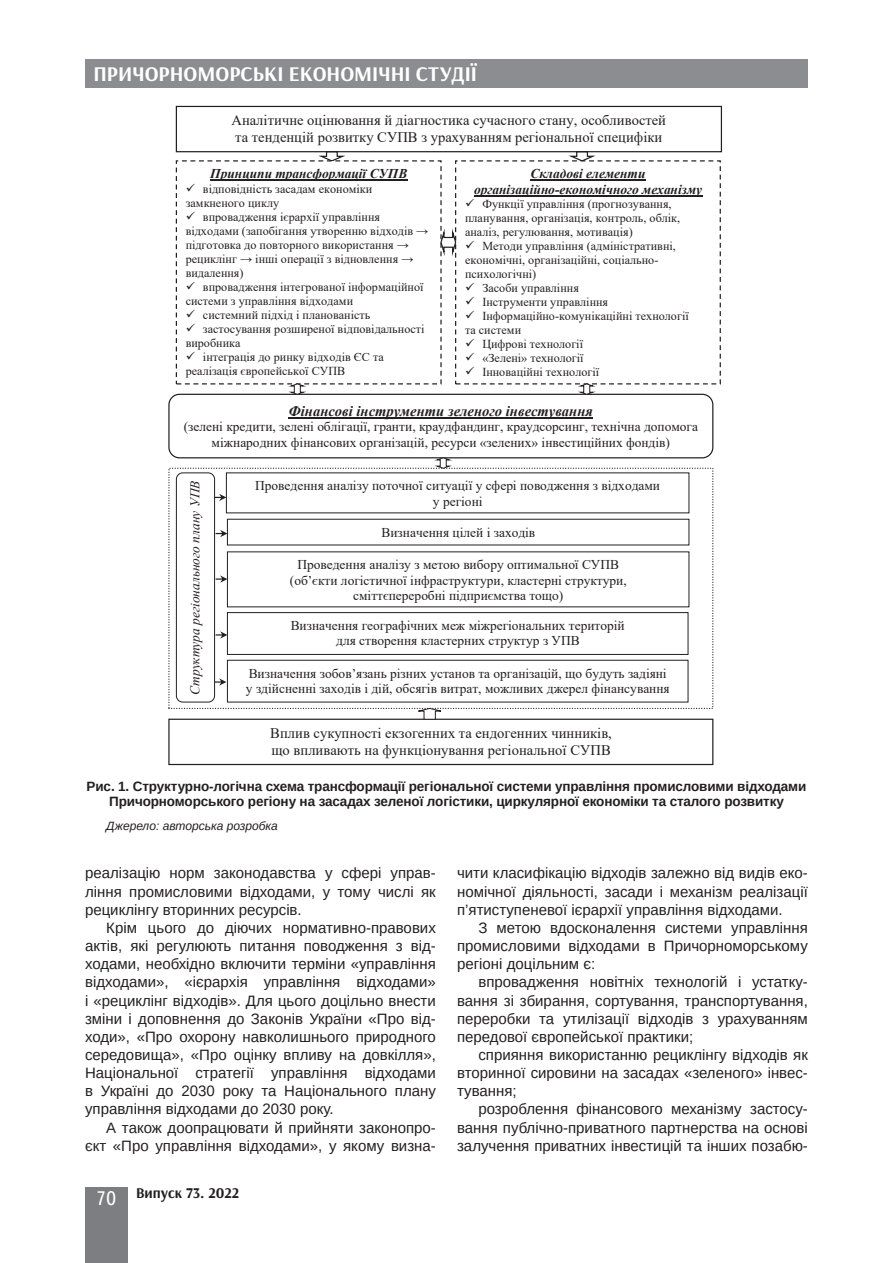
<style>
.page{position:relative;width:893px;height:1263px;background:#fff}
.page>*{position:absolute;margin:0;border:0;box-sizing:border-box;transform-origin:0 0}
.t1{font:700 21px "Arsenal";color:#fff}
.t2{font:15px/18.1px "Arimo";color:#231f20;text-align:justify}
.t3{font:700 15px "Arsenal";color:#231f20}
.t4{font:14.55px/16.8px "Times New Roman";color:#231f20}
.t5{font:italic 700 14.55px "Times New Roman";color:#231f20}
.t6{font:13.5px/15.3px "Times New Roman";color:#231f20;text-align:center}
.t7{font:700 13.5px/15px "Arimo";letter-spacing:-.01em;color:#231f20;text-align:center}
.t8{font:italic 700 13.5px/15.3px "Times New Roman";color:#231f20;text-align:center}
.t9{font:italic 13.5px "Times New Roman";color:#231f20}
.t10{font:12.15px/14.1px "Times New Roman";color:#231f20}
.t11{font:italic 12px "Arimo";color:#231f20}
.s1{font-family:"Ukrainian Text";font-weight:400;font-size:19.5px;color:#fff}
</style>
<div class="page">
<div style="left:85px;top:59px;width:723px;height:29px;background:#8b8d90"></div>
<div style="left:85px;top:1186px;width:43px;height:76px;background:#7c7e81"></div>
<div style="left:176px;top:106px;width:546px;height:46px;border:1px solid #231f20"></div>
<svg style="left:320px;top:150px;width:28px;height:10px"></svg>
<hr style="left:210px;top:180px;width:197px;height:1px;background:#231f20">
<div style="left:168px;top:394px;width:545px;height:64px;background:#fff;border:1px solid #231f20;border-radius:11px"></div>
<hr style="left:288px;top:417px;width:305px;height:2px;background:#231f20">
<svg style="left:175px;top:472px;width:515px;height:231px"></svg>
<div style="left:176px;top:472px;width:39px;height:230px;background:#fff;border:1px solid #231f20;border-radius:6px"></div>
<div style="left:226px;top:473px;width:463px;height:40px;background:#fff"></div>
<div style="left:227px;top:519px;width:462px;height:26px;background:#fff"></div>
<div style="left:227px;top:519px;width:462px;height:26px;border:1px solid #231f20"></div>
<div style="left:227px;top:552px;width:462px;height:55px;background:#fff"></div>
<div style="left:227px;top:613px;width:461px;height:41px;background:#fff"></div>
<div style="left:227px;top:612px;width:461px;height:43px;border:1px solid #231f20"></div>
<div style="left:227px;top:660px;width:461px;height:42px;background:#fff"></div>
<div style="left:227px;top:660px;width:461px;height:42px;border:1px solid #231f20"></div>
<svg style="left:215px;top:494px;width:11px;height:7px"></svg>
<svg style="left:216px;top:530px;width:11px;height:7px"></svg>
<svg style="left:216px;top:575px;width:11px;height:8px"></svg>
<svg style="left:216px;top:631px;width:11px;height:8px"></svg>
<svg style="left:215px;top:678px;width:11px;height:8px"></svg>
<div style="left:168px;top:719px;width:545px;height:46px;border:1px solid #231f20"></div>
<svg style="left:286px;top:383px;width:23px;height:12px"></svg>
<svg style="left:432px;top:457px;width:23px;height:12px"></svg>
<svg style="left:417px;top:707px;width:32px;height:13px"></svg>
<svg style="left:570px;top:150px;width:29px;height:10px"></svg>
<hr style="left:530px;top:180px;width:115px;height:1px;background:#231f20">
<hr style="left:474px;top:195px;width:228px;height:1px;background:#231f20">
<svg style="left:440px;top:225px;width:17px;height:33px"></svg>
<svg style="left:575px;top:383px;width:23px;height:12px"></svg>
<h1 class="t1" style="left:94px;top:61px;width:385px">ПРИЧОРНОМОРСЬКІ ЕКОНОМІЧНІ СТУДІЇ</h1>
<p class="t4" style="left:231px;top:111px;width:436px">Аналітичне оцінювання й діагностика сучасного стану, особливостей та тенденцій розвитку СУПВ з урахуванням регіональної специфіки</p>
<p class="t8" style="left:210px;top:166px;width:199px">Принципи трансформації СУПВ</p>
<p class="t10" style="left:186px;top:181px;width:188px">✓ відповідність засадам економіки замкненого циклу</p>
<p class="t10" style="left:186px;top:209px;width:244px">✓ впровадження ієрархії управління відходами (запобігання утворенню відходів → підготовка до повторного використання → рециклінг → інші операції з відновлення → видалення)</p>
<p class="t10" style="left:186px;top:279px;width:239px">✓ впровадження інтегрованої інформаційної системи з управління відходами</p>
<p class="t10" style="left:186px;top:307px;width:186px">✓ системний підхід і планованість</p>
<p class="t10" style="left:186px;top:321px;width:240px">✓ застосування розширеної відповідальності виробника</p>
<p class="t10" style="left:186px;top:349px;width:200px">✓ інтеграція до ринку відходів ЄС та реалізація європейської СУПВ</p>
<p class="t5" style="left:288px;top:400px;width:306px">Фінансові інструменти зеленого інвестування</p>
<p class="t6" style="left:184px;top:418px;width:516px">(зелені кредити, зелені облігації, гранти, краудфандинг, краудсорсинг, технічна допомога міжнародних фінансових організацій, ресурси «зелених» інвестиційних фондів)</p>
<p class="t9" style="left:186px;top:695px;width:216px;rotate:-90deg">Структура регіонального плану УПВ</p>
<p class="t6" style="left:255px;top:478px;width:406px">Проведення аналізу поточної ситуації у сфері поводження з відходами у регіоні</p>
<p class="t8" style="left:474px;top:166px;width:230px">Складові елементи організаційно-економічного механізму</p>
<p class="t10" style="left:465px;top:197px;width:216px">✓ Функції управління (прогнозування, планування, організація, контроль, облік, аналіз, регулювання, мотивація)</p>
<p class="t10" style="left:465px;top:239px;width:212px">✓ Методи управління (адміністративні, економічні, організаційні, соціально&shy;психологічні)</p>
<p class="t10" style="left:465px;top:281px;width:115px">✓ Засоби управління</p>
<p class="t10" style="left:465px;top:295px;width:145px">✓ Інструменти управління</p>
<p class="t10" style="left:465px;top:309px;width:225px">✓ Інформаційно-комунікаційні технології та системи</p>
<p class="t10" style="left:465px;top:337px;width:120px">✓ Цифрові технології</p>
<p class="t10" style="left:465px;top:351px;width:120px">✓ «Зелені» технології</p>
<p class="t10" style="left:465px;top:365px;width:136px">✓ Інноваційні технології</p>
<p class="t6" style="left:381px;top:524px;width:155px">Визначення цілей і заходів</p>
<p class="t6" style="left:290px;top:557px;width:338px">Проведення аналізу з метою вибору оптимальної СУПВ (об’єкти логістичної інфраструктури, кластерні структури, сміттєпереробні підприємства тощо)</p>
<p class="t6" style="left:291px;top:617px;width:336px">Визначення географічних меж міжрегіональних територій для створення кластерних структур з УПВ</p>
<p class="t6" style="left:246px;top:665px;width:425px;text-align:left">Визначення зобов’язань різних установ та організацій, що будуть задіяні у здійсненні заходів і дій, обсягів витрат, можливих джерел фінансування</p>
<p class="t4" style="left:270px;top:724px;width:343px">Вплив сукупності екзогенних та ендогенних чинників, що впливають на функціонування регіональної СУПВ</p>
<p class="t7" style="left:87px;top:779px;width:721px">Рис. 1. Структурно-логічна схема трансформації регіональної системи управління промисловими відходами<br>Причорноморського регіону на засадах зеленої логістики, циркулярної економіки та сталого розвитку</p>
<p class="t11" style="left:106px;top:817px;width:173px">Джерело: авторська розробка</p>
<p class="t2" style="left:85px;top:864px;width:352px">реалізацію норм законодавства у сфері управ&shy;ління промисловими відходами, у тому числі як рециклінгу вторинних ресурсів.</p>
<p class="t2" style="left:85px;top:919px;width:352px;text-indent:21px">Крім цього до діючих нормативно-правових актів, які регулюють питання поводження з від&shy;ходами, необхідно включити терміни «управління відходами», «ієрархія управління відходами» і «рециклінг відходів». Для цього доцільно внести зміни і доповнення до Законів України «Про від&shy;ходи», «Про охорону навколишнього природного середовища», «Про оцінку впливу на довкілля», Національної стратегії управління відходами в Україні до 2030 року та Національного плану управління відходами до 2030 року.</p>
<p class="t2" style="left:85px;top:1118px;width:352px;text-align:right">А також доопрацювати й прийняти законопро&shy;єкт «Про управління відходами», у якому визна-</p>
<p class="t3" style="left:96px;top:1183px;width:144px"><span class="s1">70</span> Випуск 73. 2022</p>
<p class="t2" style="left:457px;top:864px;width:352px">чити класифікацію відходів залежно від видів еко&shy;номічної діяльності, засади і механізм реалізації п’ятиступеневої ієрархії управління відходами.</p>
<p class="t2" style="left:457px;top:919px;width:352px;text-indent:21px">З метою вдосконалення системи управління промисловими відходами в Причорноморському регіоні доцільним є:</p>
<p class="t2" style="left:457px;top:973px;width:352px;text-indent:21px">впровадження новітніх технологій і устатку&shy;вання зі збирання, сортування, транспортування, переробки та утилізації відходів з урахуванням передової європейської практики;</p>
<p class="t2" style="left:457px;top:1046px;width:352px;text-indent:21px">сприяння використанню рециклінгу відходів як вторинної сировини на засадах «зеленого» інвес&shy;тування;</p>
<p class="t2" style="left:457px;top:1100px;width:352px;text-indent:21px">розроблення фінансового механізму застосу&shy;вання публічно-приватного партнерства на основі залучення приватних інвестицій та інших позабю-</p>
</div>
